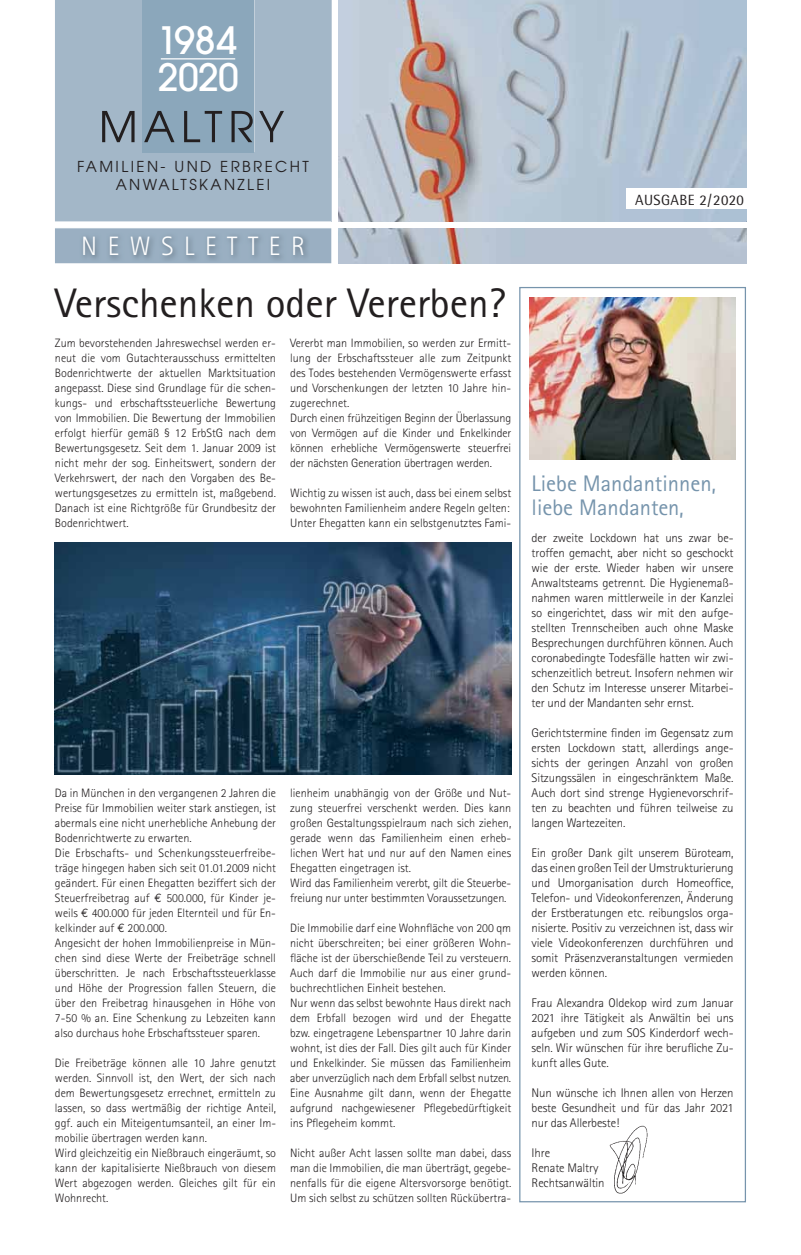
<style>
.page{position:relative;width:801px;height:1255px;background:#fff}
.page>*{position:absolute;margin:0;border:0;box-sizing:border-box;transform-origin:0 0}
.t1{font:41.25px "Rotis Sans Serif";color:#231f20}
.t2{font:500 37.5px/37.5px "Avant Garde";letter-spacing:-.02em;color:#fff}
.t3{font:300 26.62px "Rotis Sans Serif";letter-spacing:.41em;color:#fff}
.t4{font:22.5px/23.8px "Rotis Sans Serif";color:#7694ac}
.t5{font:15px/18px "Avant Garde";letter-spacing:.16em;color:#231f20;text-align:center}
.t6{font:14.75px "AT Rotis Semi Sans";letter-spacing:.03em;color:#231f20}
.t7{font:300 12.5px/15px "Rotis Sans Serif";letter-spacing:-.01em;color:#231f20;text-align:justify}
.t8{font:300 12.12px/15px "Rotis Sans Serif";color:#231f20}
.s1{font-family:"Euro Mono";font-weight:400}
</style>
<div class="page">
<div style="left:519px;top:287px;width:227px;height:915px;border:1px solid #7694ac"></div>
<hr style="left:331px;top:0;width:1px;height:221px;background:#c1cdd9">
<div style="left:55px;top:0;width:276px;height:221px;background:#a3b7c8"></div>
<div style="left:143px;top:0;width:111px;height:152px;background:#8ba7bb"></div>
<hr style="left:161px;top:58px;width:74px;height:1px;background:#fff">
<img style="left:338px;top:0;width:408px;height:221px">
<svg style="left:55px;top:228px;width:276px;height:35px;background:#9cb1c3"></svg>
<img style="left:80px;top:233px;width:230px;height:29px">
<div style="left:626px;top:188px;width:140px;height:21px;background:#fff"></div>
<img style="left:338px;top:228px;width:408px;height:35px">
<svg style="left:102px;top:111px;width:33px;height:31px"></svg>
<svg style="left:144px;top:111px;width:30px;height:31px"></svg>
<svg style="left:184px;top:111px;width:38px;height:31px"></svg>
<svg style="left:232px;top:111px;width:21px;height:31px"></svg>
<svg style="left:259px;top:111px;width:25px;height:31px"></svg>
<img style="left:609px;top:1125px;width:39px;height:69px">
<img style="left:530px;top:297px;width:205px;height:162px">
<img style="left:55px;top:542px;width:456px;height:232px">
<h2 class="t2" style="left:157px;top:25px;width:83px">1984<br>2020</h2>
<p class="t5" style="left:77px;top:159px;width:233px">FAMILIEN- UND ERBRECHT<br>ANWALTSKANZLEI</p>
<h3 class="t3" style="left:81px;top:237px;width:226px">NEWSLETTER</h3>
<h1 class="t1" style="left:55px;top:288px;width:452px">Verschenken oder Vererben?</h1>
<p class="t8" style="left:55px;top:336px;width:223px;text-align:justify">Zum bevorstehenden Jahreswechsel werden er&shy;neut die vom Gutachterausschuss ermittelten Bodenrichtwerte der aktuellen Marktsituation angepasst. Diese sind Grundlage für die schen&shy;kungs- und erbschaftssteuerliche Bewertung von Immobilien. Die Bewertung der Immobilien erfolgt hierfür gemäß § 12 ErbStG nach dem Bewertungsgesetz. Seit dem 1. Januar 2009 ist nicht mehr der sog. Einheitswert, sondern der Verkehrswert, der nach den Vorgaben des Be&shy;wertungsgesetzes zu ermitteln ist, maßgebend.<br>Danach ist eine Richtgröße für Grundbesitz der Bodenrichtwert.</p>
<p class="t8" style="left:290px;top:336px;width:223px">Vererbt man Immobilien, so werden zur Ermitt&shy;lung der Erbschaftssteuer alle zum Zeitpunkt des Todes bestehenden Vermögenswerte erfasst und Vorschenkungen der letzten 10 Jahre hin&shy;zugerechnet.<br>Durch einen frühzeitigen Beginn der Überlassung von Vermögen auf die Kinder und Enkelkinder können erhebliche Vermögenswerte steuerfrei der nächsten Generation übertragen werden.</p>
<p class="t8" style="left:290px;top:486px;width:223px">Wichtig zu wissen ist auch, dass bei einem selbst bewohnten Familienheim andere Regeln gelten:<br>Unter Ehegatten kann ein selbstgenutztes Fami-</p>
<p class="t8" style="left:55px;top:786px;width:223px">Da in München in den vergangenen 2 Jahren die Preise für Immobilien weiter stark anstiegen, ist abermals eine nicht unerhebliche Anhebung der Bodenrichtwerte zu erwarten.<br>Die Erbschafts- und Schenkungssteuerfreibe&shy;träge hingegen haben sich seit 01.01.2009 nicht geändert. Für einen Ehegatten beziffert sich der Steuerfreibetrag auf <span class="s1">€</span> 500.000, für Kinder je&shy;weils <span class="s1">€</span> 400.000 für jeden Elternteil und für En&shy;kelkinder auf <span class="s1">€</span> 200.000.<br>Angesicht der hohen Immobilienpreise in Mün&shy;chen sind diese Werte der Freibeträge schnell überschritten. Je nach Erbschaftssteuerklasse und Höhe der Progression fallen Steuern, die über den Freibetrag hinausgehen in Höhe von 7-50 % an. Eine Schenkung zu Lebzeiten kann also durchaus hohe Erbschaftssteuer sparen.</p>
<p class="t8" style="left:55px;top:1056px;width:223px">Die Freibeträge können alle 10 Jahre genutzt werden. Sinnvoll ist, den Wert, der sich nach dem Bewertungsgesetz errechnet, ermitteln zu lassen, so dass wertmäßig der richtige Anteil, ggf. auch ein Miteigentumsanteil, an einer Im&shy;mobilie übertragen werden kann.<br>Wird gleichzeitig ein Nießbrauch eingeräumt, so kann der kapitalisierte Nießbrauch von diesem Wert abgezogen werden. Gleiches gilt für ein Wohnrecht.</p>
<p class="t8" style="left:290px;top:786px;width:223px">lienheim unabhängig von der Größe und Nut&shy;zung steuerfrei verschenkt werden. Dies kann großen Gestaltungsspielraum nach sich ziehen, gerade wenn das Familienheim einen erheb&shy;lichen Wert hat und nur auf den Namen eines Ehegatten eingetragen ist.<br>Wird das Familienheim vererbt, gilt die Steuerbe&shy;freiung nur unter bestimmten Voraussetzungen.</p>
<p class="t8" style="left:290px;top:921px;width:223px">Die Immobilie darf eine Wohnfläche von 200 qm nicht überschreiten; bei einer größeren Wohn&shy;fläche ist der überschießende Teil zu versteuern.<br>Auch darf die Immobilie nur aus einer grund&shy;buchrechtlichen Einheit bestehen.<br>Nur wenn das selbst bewohnte Haus direkt nach dem Erbfall bezogen wird und der Ehegatte bzw. eingetragene Lebenspartner 10 Jahre darin wohnt, ist dies der Fall. Dies gilt auch für Kinder und Enkelkinder. Sie müssen das Familienheim aber unverzüglich nach dem Erbfall selbst nutzen.<br>Eine Ausnahme gilt dann, wenn der Ehegatte aufgrund nachgewiesener Pflegebedürftigkeit ins Pflegeheim kommt.</p>
<p class="t8" style="left:290px;top:1146px;width:223px;text-align:justify">Nicht außer Acht lassen sollte man dabei, dass man die Immobilien, die man überträgt, gegebe&shy;nenfalls für die eigene Altersvorsorge benötigt.<br>Um sich selbst zu schützen sollten Rückübertra-</p>
<p class="t6" style="left:635px;top:194px;width:110px">AUSGABE 2/2020</p>
<h3 class="t4" style="left:532px;top:474px;width:186px">Liebe Mandantinnen, liebe Mandanten,</h3>
<p class="t7" style="left:532px;top:531px;width:203px">der zweite Lockdown hat uns zwar be&shy;troffen gemacht, aber nicht so geschockt wie der erste. Wieder haben wir unsere Anwaltsteams getrennt. Die Hygienemaß&shy;nahmen waren mittlerweile in der Kanzlei so eingerichtet, dass wir mit den aufge&shy;stellten Trennscheiben auch ohne Maske Besprechungen durchführen können. Auch coronabedingte Todesfälle hatten wir zwi&shy;schenzeitlich betreut. Insofern nehmen wir den Schutz im Interesse unserer Mitarbei&shy;ter und der Mandanten sehr ernst.</p>
<p class="t7" style="left:532px;top:726px;width:203px">Gerichtstermine finden im Gegensatz zum ersten Lockdown statt, allerdings ange&shy;sichts der geringen Anzahl von großen Sitzungssälen in eingeschränktem Maße.<br>Auch dort sind strenge Hygienevorschrif&shy;ten zu beachten und führen teilweise zu langen Wartezeiten.</p>
<p class="t7" style="left:532px;top:846px;width:203px">Ein großer Dank gilt unserem Büroteam, das einen großen Teil der Umstrukturierung und Umorganisation durch Homeoffice, Telefon- und Videokonferenzen, Änderung der Erstberatungen etc. reibungslos orga&shy;nisierte. Positiv zu verzeichnen ist, dass wir viele Videokonferenzen durchführen und somit Präsenzveranstaltungen vermieden werden können.</p>
<p class="t7" style="left:532px;top:996px;width:203px">Frau Alexandra Oldekop wird zum Januar 2021 ihre Tätigkeit als Anwältin bei uns aufgeben und zum SOS Kinderdorf wech&shy;seln. Wir wünschen für ihre berufliche Zu&shy;kunft alles Gute.</p>
<p class="t7" style="left:532px;top:1086px;width:203px">Nun wünsche ich Ihnen allen von Herzen beste Gesundheit und für das Jahr 2021 nur das Allerbeste!</p>
<p class="t7" style="left:532px;top:1146px;width:75px;text-align:left">Ihre<br>Renate Maltry<br>Rechtsanwältin</p>
</div>
